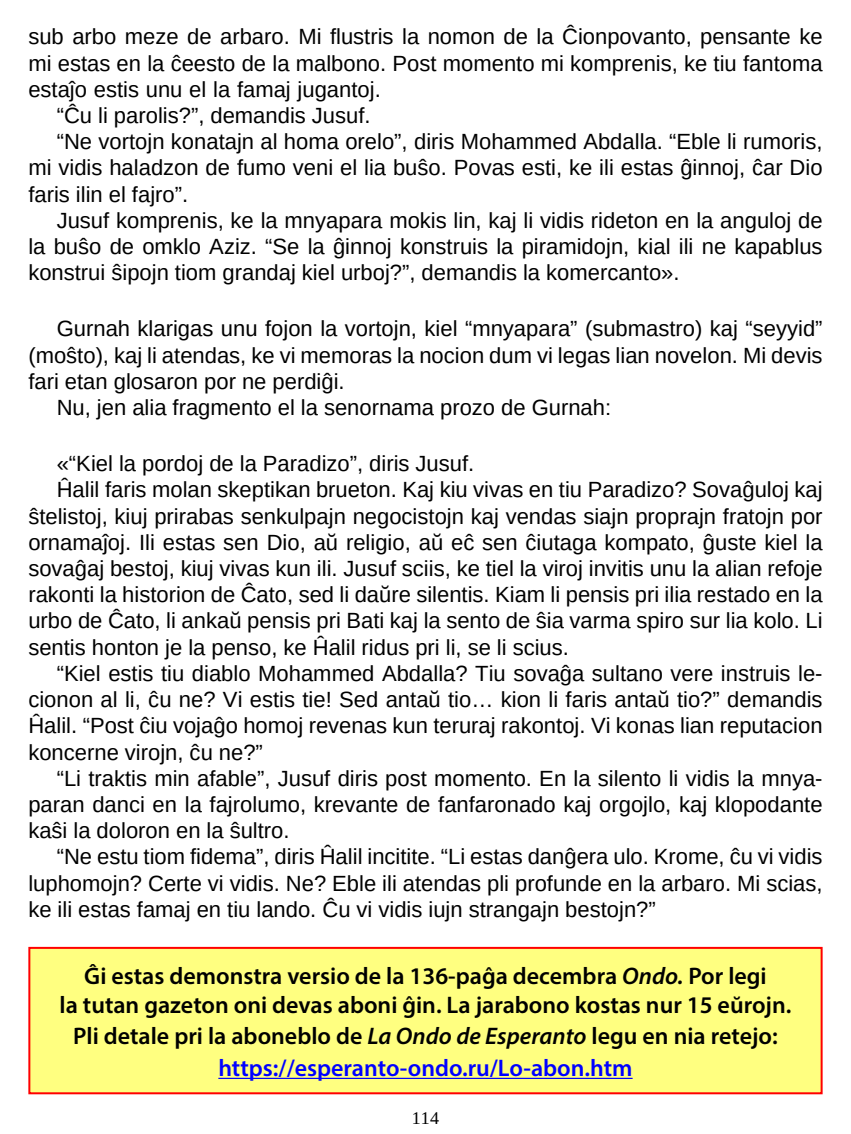
<style>
.page{position:relative;width:851px;height:1134px;background:#fff}
.page>*{position:absolute;margin:0;border:0;box-sizing:border-box;transform-origin:0 0}
.t1{font:600 24px/28.8px "Myriad Pro";color:#000;text-align:center}
.t2{font:22px "Liberation Sans";color:#000}
.t3{font:18px "Liberation Serif";color:#000}
.s1{font-style:italic}
.s2{color:#00f}
</style>
<div class="page">
<div style="left:29px;top:948px;width:792px;height:145px;background:#ffff80"></div>
<hr style="left:218px;top:1078px;width:414px;height:1px;background:#00f">
<div style="left:28px;top:947px;width:794px;height:147px;border:2px solid #f00"></div>
<p class="t2" style="left:28px;top:23px;width:795px">sub arbo meze de arbaro. Mi flustris la nomon de la Ĉionpovanto, pensante ke</p>
<p class="t2" style="left:28px;top:49px;width:795px">mi estas en la ĉeesto de la malbono. Post momento mi komprenis, ke tiu fantoma</p>
<p class="t2" style="left:28px;top:75px;width:354px">estaĵo estis unu el la famaj jugantoj.</p>
<p class="t2" style="left:57px;top:101px;width:315px">“Ĉu li parolis?”, demandis Jusuf.</p>
<p class="t2" style="left:57px;top:128px;width:767px">“Ne vortojn konatajn al homa orelo”, diris Mohammed Abdalla. “Eble li rumoris,</p>
<p class="t2" style="left:28px;top:154px;width:795px">mi vidis haladzon de fumo veni el lia buŝo. Povas esti, ke ili estas ĝinnoj, ĉar Dio</p>
<p class="t2" style="left:28px;top:180px;width:161px">faris ilin el fajro”.</p>
<p class="t2" style="left:57px;top:206px;width:767px">Jusuf komprenis, ke la mnyapara mokis lin, kaj li vidis rideton en la anguloj de</p>
<p class="t2" style="left:28px;top:232px;width:795px">la buŝo de omklo Aziz. “Se la ĝinnoj konstruis la piramidojn, kial ili ne kapablus</p>
<p class="t2" style="left:28px;top:259px;width:652px">konstrui ŝipojn tiom grandaj kiel urboj?”, demandis la komercanto».</p>
<p class="t2" style="left:57px;top:315px;width:767px">Gurnah klarigas unu fojon la vortojn, kiel “mnyapara” (submastro) kaj “seyyid”</p>
<p class="t2" style="left:28px;top:341px;width:795px">(moŝto), kaj li atendas, ke vi memoras la nocion dum vi legas lian novelon. Mi devis</p>
<p class="t2" style="left:28px;top:367px;width:318px">fari etan glosaron por ne perdiĝi.</p>
<p class="t2" style="left:57px;top:393px;width:556px">Nu, jen alia fragmento el la senornama prozo de Gurnah:</p>
<p class="t2" style="left:57px;top:450px;width:419px">«“Kiel la pordoj de la Paradizo”, diris Jusuf.</p>
<p class="t2" style="left:57px;top:476px;width:767px">Ĥalil faris molan skeptikan brueton. Kaj kiu vivas en tiu Paradizo? Sovaĝuloj kaj</p>
<p class="t2" style="left:28px;top:502px;width:795px">ŝtelistoj, kiuj prirabas senkulpajn negocistojn kaj vendas siajn proprajn fratojn por</p>
<p class="t2" style="left:28px;top:528px;width:795px">ornamaĵoj. Ili estas sen Dio, aŭ religio, aŭ eĉ sen ĉiutaga kompato, ĝuste kiel la</p>
<p class="t2" style="left:28px;top:554px;width:795px">sovaĝaj bestoj, kiuj vivas kun ili. Jusuf sciis, ke tiel la viroj invitis unu la alian refoje</p>
<p class="t2" style="left:28px;top:581px;width:795px">rakonti la historion de Ĉato, sed li daŭre silentis. Kiam li pensis pri ilia restado en la</p>
<p class="t2" style="left:28px;top:607px;width:795px">urbo de Ĉato, li ankaŭ pensis pri Bati kaj la sento de ŝia varma spiro sur lia kolo. Li</p>
<p class="t2" style="left:28px;top:633px;width:542px">sentis honton je la penso, ke Ĥalil ridus pri li, se li scius.</p>
<p class="t2" style="left:57px;top:659px;width:767px">“Kiel estis tiu diablo Mohammed Abdalla? Tiu sovaĝa sultano vere instruis le-</p>
<p class="t2" style="left:28px;top:685px;width:795px">cionon al li, ĉu ne? Vi estis tie! Sed antaŭ tio… kion li faris antaŭ tio?” demandis</p>
<p class="t2" style="left:28px;top:712px;width:795px">Ĥalil. “Post ĉiu vojaĝo homoj revenas kun teruraj rakontoj. Vi konas lian reputacion</p>
<p class="t2" style="left:28px;top:738px;width:236px">koncerne virojn, ĉu ne?”</p>
<p class="t2" style="left:57px;top:764px;width:765px">“Li traktis min afable”, Jusuf diris post momento. En la silento li vidis la mnya-</p>
<p class="t2" style="left:28px;top:790px;width:795px">paran danci en la fajrolumo, krevante de fanfaronado kaj orgojlo, kaj klopodante</p>
<p class="t2" style="left:28px;top:816px;width:263px">kaŝi la doloron en la ŝultro.</p>
<p class="t2" style="left:57px;top:843px;width:767px">“Ne estu tiom fidema”, diris Ĥalil incitite. “Li estas danĝera ulo. Krome, ĉu vi vidis</p>
<p class="t2" style="left:28px;top:869px;width:795px">luphomojn? Certe vi vidis. Ne? Eble ili atendas pli profunde en la arbaro. Mi scias,</p>
<p class="t2" style="left:28px;top:895px;width:629px">ke ili estas famaj en tiu lando. Ĉu vi vidis iujn strangajn bestojn?”</p>
<p class="t1" style="left:60px;top:961px;width:733px">Ĝi estas demonstra versio de la 136-paĝa decembra <span class="s1">Ondo.</span> Por legi<br>la tutan gazeton oni devas aboni ĝin. La jarabono kostas nur 15 eŭrojn.</p>
<p class="t1" style="left:73px;top:1020px;width:706px;line-height:31.6px">Pli detale pri la aboneblo de <span class="s1">La Ondo de Esperanto</span> legu en nia retejo: <span class="s2">https://esperanto-ondo.ru/Lo-abon.htm</span></p>
<p class="t3" style="left:412px;top:1106px;width:28px">114</p>
</div>
